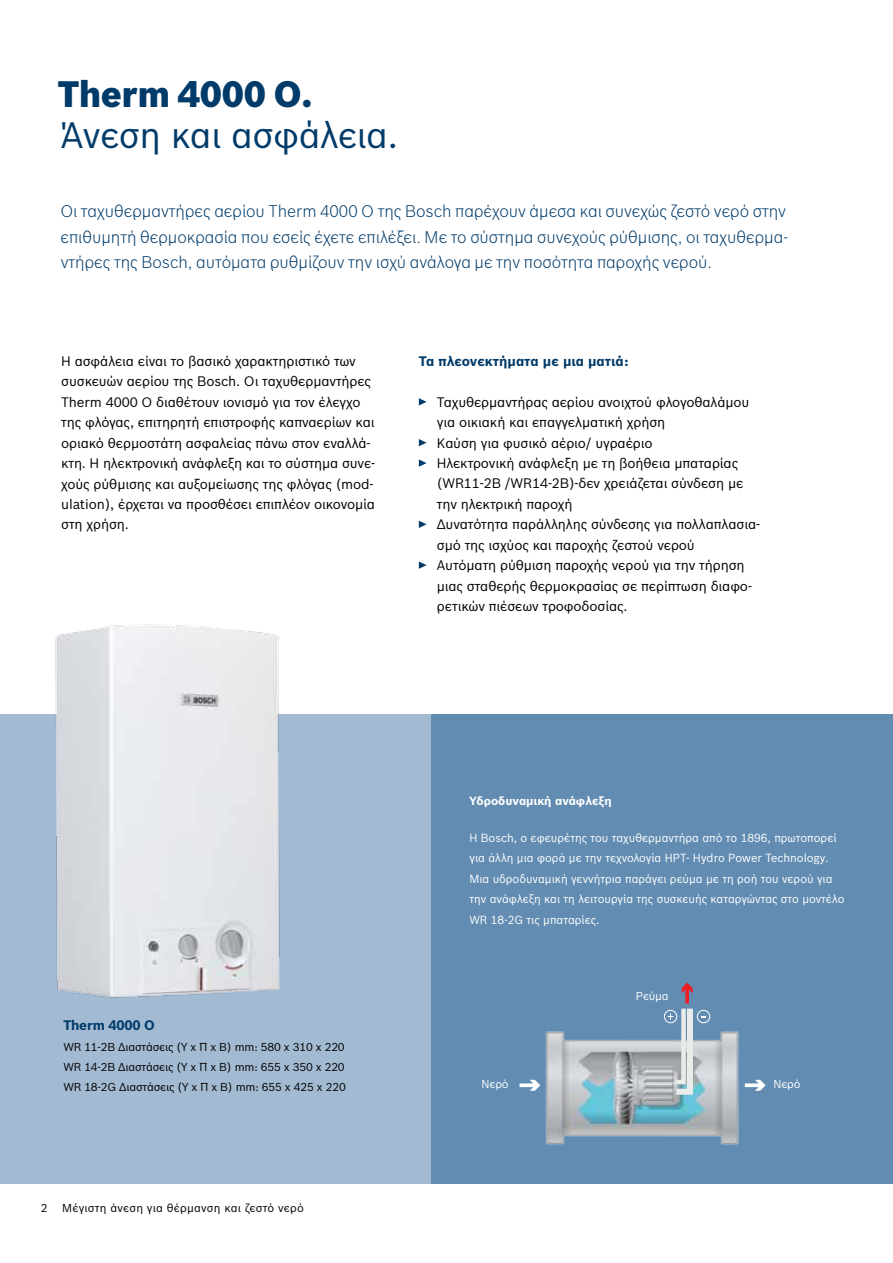
<style>
.page{position:relative;width:893px;height:1263px;background:#fff}
.page>*{position:absolute;margin:0;border:0;box-sizing:border-box;transform-origin:0 0}
.t1{font:36px "Bosch Sans";letter-spacing:-.015em;color:#003b6a}
.t2{font:900 36px "Bosch Sans";letter-spacing:-.005em;color:#003b6a}
.t3{font:300 16.5px/25.5px "Bosch Sans";color:#003b6a}
.t4{font:13.5px/20.4px "Bosch Sans";letter-spacing:-.01em;color:#000}
.t5{font:700 13.5px "Bosch Sans";color:#003b6a}
.t6{font:11.55px/20.4px "Bosch Sans";color:#fff}
.t7{font:700 11.55px "Bosch Sans";color:#fff}
.t8{font:11.25px/20.4px "Bosch Sans";letter-spacing:-.015em;color:#000;text-align:justify}
.t9{font:11.25px "Bosch Sans";letter-spacing:.02em;color:#000}
.t10{font:11.25px "Bosch Sans";letter-spacing:-.015em;color:#fff}
</style>
<div class="page">
<div style="left:0;top:714px;width:432px;height:470px;background:#a2bad2"></div>
<div style="left:431px;top:714px;width:462px;height:470px;background:#628cb2"></div>
<svg style="left:419px;top:398px;width:8px;height:7px"></svg>
<svg style="left:419px;top:439px;width:8px;height:7px"></svg>
<svg style="left:419px;top:459px;width:8px;height:8px"></svg>
<svg style="left:419px;top:521px;width:8px;height:7px"></svg>
<svg style="left:419px;top:561px;width:8px;height:8px"></svg>
<svg style="left:519px;top:1080px;width:13px;height:11px"></svg>
<svg style="left:754px;top:1080px;width:12px;height:11px"></svg>
<img style="left:55px;top:624px;width:225px;height:374px">
<img style="left:532px;top:1031px;width:222px;height:114px">
<div style="left:664px;top:1010px;width:13px;height:13px;border:1px solid #fff;border-radius:50%"></div>
<svg style="left:668px;top:983px;width:38px;height:115px"></svg>
<div style="left:697px;top:1010px;width:13px;height:13px;border:1px solid #fff;border-radius:50%"></div>
<h1 class="t2" style="left:58px;top:72px;width:256px">Therm 4000 O.</h1>
<h1 class="t1" style="left:61px;top:113px;width:339px">Άνεση και ασφάλεια.</h1>
<p class="t3" style="left:60px;top:198px;width:729px">Οι ταχυθερμαντήρες αερίου Therm 4000 O της Bosch παρέχουν άμεσα και συνεχώς ζεστό νερό στην επιθυμητή θερμοκρασία που εσείς έχετε επιλέξει. Με το σύστημα συνεχούς ρύθμισης, οι ταχυθερμα&shy;ντήρες της Bosch, αυτόματα ρυθμίζουν την ισχύ ανάλογα με την ποσότητα παροχής νερού.</p>
<p class="t4" style="left:61px;top:351px;width:315px">Η ασφάλεια είναι το βασικό χαρακτηριστικό των συσκευών αερίου της Bosch. Οι ταχυθερμαντήρες Therm 4000 O διαθέτουν ιονισμό για τον έλεγχο της φλόγας, επιτηρητή επιστροφής καπναερίων και οριακό θερμοστάτη ασφαλείας πάνω στον εναλλά&shy;κτη. Η ηλεκτρονική ανάφλεξη και το σύστημα συνε&shy;χούς ρύθμισης και αυξομείωσης της φλόγας (mod&shy;ulation), έρχεται να προσθέσει επιπλέον οικονομία στη χρήση.</p>
<p class="t5" style="left:419px;top:353px;width:211px">Τα πλεονεκτήματα με μια ματιά:</p>
<p class="t4" style="left:437px;top:392px;width:325px">Ταχυθερμαντήρας αερίου ανοιχτού φλογοθαλάμου για οικιακή και επαγγελματική χρήση<br>Καύση για φυσικό αέριο/ υγραέριο<br>Ηλεκτρονική ανάφλεξη με τη βοήθεια μπαταρίας (WR11-2B /WR14-2B)-δεν χρειάζεται σύνδεση με την ηλεκτρική παροχή<br>Δυνατότητα παράλληλης σύνδεσης για πολλαπλασια&shy;σμό της ισχύος και παροχής ζεστού νερού<br>Αυτόματη ρύθμιση παροχής νερού για την τήρηση μιας σταθερής θερμοκρασίας σε περίπτωση διαφο&shy;ρετικών πιέσεων τροφοδοσίας.</p>
<p class="t5" style="left:63px;top:1017px;width:93px">Therm 4000 O</p>
<p class="t8" style="left:63px;top:1036px;width:284px">WR 11-2B Διαστάσεις (Y x Π x Β) mm: 580 x 310 x 220<br>WR 14-2B Διαστάσεις (Y x Π x Β) mm: 655 x 350 x 220<br>WR 18-2G Διαστάσεις (Y x Π x Β) mm: 655 x 425 x 220</p>
<p class="t8" style="left:41px;top:1198px;width:8px">2</p>
<p class="t9" style="left:62px;top:1201px;width:243px">Μέγιστη άνεση για θέρμανση και ζεστό νερό</p>
<p class="t7" style="left:469px;top:794px;width:144px">Υδροδυναμική ανάφλεξη</p>
<p class="t6" style="left:469px;top:827px;width:376px">Η Bosch, ο εφευρέτης του ταχυθερμαντήρα από το 1896, πρωτοπορεί για άλλη μια φορά με την τεχνολογία HPT- Hydro Power Technology.<br>Μια υδροδυναμική γεννήτρια παράγει ρεύμα με τη ροή του νερού για την ανάφλεξη και τη λειτουργία της συσκευής καταργώντας στο μοντέλο WR 18-2G τις μπαταρίες.</p>
<p class="t10" style="left:636px;top:989px;width:34px">Ρεύμα</p>
<p class="t10" style="left:481px;top:1077px;width:29px">Νερό</p>
<p class="t10" style="left:773px;top:1077px;width:29px">Νερό</p>
</div>
